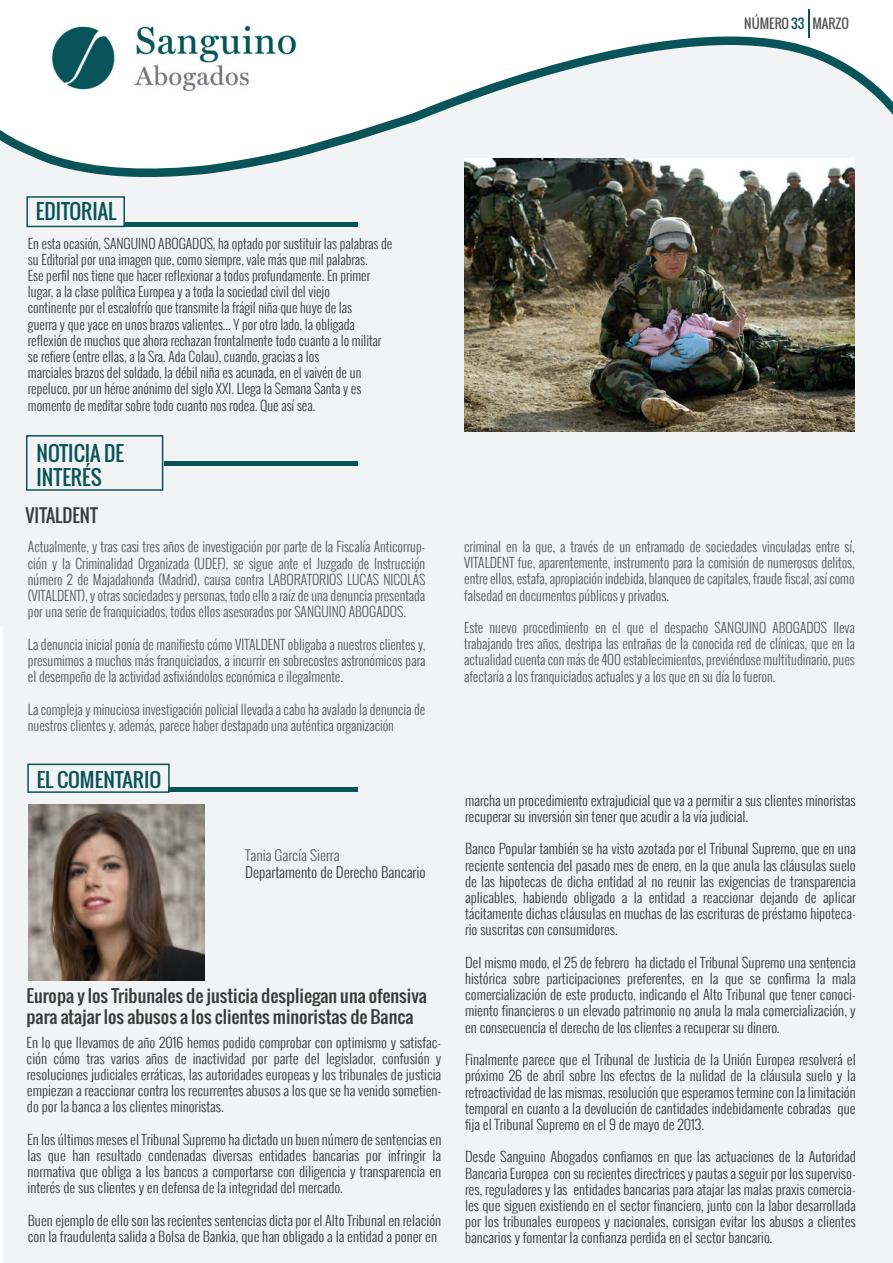
<style>
.page{position:relative;width:893px;height:1263px;background:#fff}
.page>*{position:absolute;margin:0;border:0;box-sizing:border-box;transform-origin:0 0}
.t1{font:20.55px/24.6px "Oswald";color:#095358}
.t2{font:20.55px "Oswald";color:#095459}
.t3{font:19.35px "Oswald";color:#095359;scale:1.06 1}
.t4{font:18px "Oswald";color:#393a39}
.t5{font:16.95px/20.4px "Oswald";color:#393a39;scale:1.06 1}
.t6{font:300 14.1px "Oswald";color:#393a39;scale:1.06 1}
.t7{font:300 14.1px "Oswald";color:#5c5f63;scale:1.06 1}
.t8{font:300 13.5px/16.2px "Oswald";color:#393a39;text-align:justify;scale:1.06 1}
.t9{font:300 13.5px/16.2px "Oswald";color:#57585a;text-align:justify}
.t10{font:300 13.5px/16.2px "Oswald";color:#393a39}
.t11{font:13.05px "Oswald";color:#57585a}
.s1{color:#095459}
</style>
<div class="page">
<div style="left:4px;top:587px;width:889px;height:676px;background:#f2f3f4"></div>
<div style="left:0;top:225px;width:893px;height:401px;background:#f2f3f4"></div>
<svg style="left:0;top:25px;width:893px;height:197px;fill:#f2f3f4"></svg>
<hr style="left:808px;top:9px;width:2px;height:28px;background:#095459">
<div style="left:27px;top:763px;width:143px;height:30px;border:2px solid #095359"></div>
<div style="left:169px;top:787px;width:189px;height:5px;background:#095359"></div>
<hr style="left:164px;top:462px;width:194px;height:4px;background:#095359">
<img style="left:51px;top:26px;width:246px;height:65px">
<div style="left:26px;top:196px;width:99px;height:31px;border:2px solid #095459"></div>
<hr style="left:124px;top:222px;width:234px;height:4px;background:#095459">
<div style="left:26px;top:435px;width:137px;height:56px;border:2px solid #095359"></div>
<img style="left:28px;top:805px;width:176px;height:176px">
<img style="left:464px;top:159px;width:391px;height:272px">
<p class="t11" style="left:744px;top:14px;width:106px">NÚMERO <span class="s1">33</span> MARZO</p>
<h1 class="t2" style="left:36px;top:196px;width:82px">EDITORIAL</h1>
<p class="t10" style="left:28px;top:235px;width:366px">En esta ocasión, SANGUINO ABOGADOS, ha optado por sustituir las palabras de su Editorial por una imagen que, como siempre, vale más que mil palabras.<br>Ese perfil nos tiene que hacer reflexionar a todos profundamente. En primer lugar, a la clase política Europea y a toda la sociedad civil del viejo<br>continente por el escalofrío que transmite la frágil niña que huye de las<br>guerra y que yace en unos brazos valientes... Y por otro lado, la obligada reflexión de muchos que ahora rechazan frontalmente todo cuanto a lo militar se refiere (entre ellas, a la Sra. Ada Colau), cuando, gracias a los<br>marciales brazos del soldado, la débil niña es acunada, en el vaivén de un repeluco, por un héroe anónimo del siglo XXI. Llega la Semana Santa y es momento de meditar sobre todo cuanto nos rodea. Que así sea.</p>
<h1 class="t1" style="left:36px;top:440px;width:89px">NOTICIA DE<br>INTERÉS</h1>
<h3 class="t4" style="left:25px;top:501px;width:74px">VITALDENT</h3>
<p class="t9" style="left:28px;top:539px;width:399px">Actualmente, y tras casi tres años de investigación por parte de la Fiscalía Anticorrup&shy;ción y la Criminalidad Organizada (UDEF), se sigue ante el Juzgado de Instrucción número 2 de Majadahonda (Madrid), causa contra LABORATORIOS LUCAS NICOLÁS (VITALDENT), y otras sociedades y personas, todo ello a raíz de una denuncia presentada por una serie de franquiciados, todos ellos asesorados por SANGUINO ABOGADOS.</p>
<p class="t9" style="left:28px;top:636px;width:399px">La denuncia inicial ponía de manifiesto cómo VITALDENT obligaba a nuestros clientes y, presumimos a muchos más franquiciados, a incurrir en sobrecostes astronómicos para el desempeño de la actividad asfixiándolos económica e ilegalmente.</p>
<p class="t9" style="left:28px;top:701px;width:399px">La compleja y minuciosa investigación policial llevada a cabo ha avalado la denuncia de nuestros clientes y, además, parece haber destapado una auténtica organización</p>
<h2 class="t3" style="left:37px;top:765px;width:119px">EL COMENTARIO</h2>
<p class="t7" style="left:245px;top:845px;width:91px">Tania García Sierra</p>
<p class="t6" style="left:245px;top:862px;width:172px">Departamento de Derecho Bancario</p>
<p class="t5" style="left:26px;top:986px;width:379px">Europa y los Tribunales de justicia despliegan una ofensiva para atajar los abusos a los clientes minoristas de Banca</p>
<p class="t8" style="left:27px;top:1034px;width:393px">En lo que llevamos de año 2016 hemos podido comprobar con optimismo y satisfac&shy;ción cómo tras varios años de inactividad por parte del legislador, confusión y resoluciones judiciales erráticas, las autoridades europeas y los tribunales de justicia empiezan a reaccionar contra los recurrentes abusos a los que se ha venido sometien&shy;do por la banca a los clientes minoristas.</p>
<p class="t8" style="left:27px;top:1131px;width:392px">En los últimos meses el Tribunal Supremo ha dictado un buen número de sentencias en las que han resultado condenadas diversas entidades bancarias por infringir la normativa que obliga a los bancos a comportarse con diligencia y transparencia en interés de sus clientes y en defensa de la integridad del mercado.</p>
<p class="t8" style="left:28px;top:1212px;width:392px">Buen ejemplo de ello son las recientes sentencias dicta por el Alto Tribunal en relación con la fraudulenta salida a Bolsa de Bankia, que han obligado a la entidad a poner en</p>
<p class="t9" style="left:464px;top:538px;width:392px">criminal en la que, a través de un entramado de sociedades vinculadas entre sí, VITALDENT fue, aparentemente, instrumento para la comisión de numerosos delitos, entre ellos, estafa, apropiación indebida, blanqueo de capitales, fraude fiscal, así como falsedad en documentos públicos y privados.</p>
<p class="t9" style="left:464px;top:619px;width:392px">Este nuevo procedimiento en el que el despacho SANGUINO ABOGADOS lleva trabajando tres años, destripa las entrañas de la conocida red de clínicas, que en la actualidad cuenta con más de 400 establecimientos, previéndose multitudinario, pues afectaría a los franquiciados actuales y a los que en su día lo fueron.</p>
<p class="t8" style="left:465px;top:792px;width:370px">marcha un procedimiento extrajudicial que va a permitir a sus clientes minoristas recuperar su inversión sin tener que acudir a la vía judicial.</p>
<p class="t8" style="left:465px;top:841px;width:370px">Banco Popular también se ha visto azotada por el Tribunal Supremo, que en una reciente sentencia del pasado mes de enero, en la que anula las cláusulas suelo de las hipotecas de dicha entidad al no reunir las exigencias de transparencia aplicables, habiendo obligado a la entidad a reaccionar dejando de aplicar tácitamente dichas cláusulas en muchas de las escrituras de préstamo hipoteca&shy;rio suscritas con consumidores.</p>
<p class="t8" style="left:465px;top:954px;width:370px">Del mismo modo, el 25 de febrero ha dictado el Tribunal Supremo una sentencia histórica sobre participaciones preferentes, en la que se confirma la mala comercialización de este producto, indicando el Alto Tribunal que tener conoci&shy;miento financieros o un elevado patrimonio no anula la mala comercialización, y en consecuencia el derecho de los clientes a recuperar su dinero.</p>
<p class="t8" style="left:465px;top:1051px;width:370px">Finalmente parece que el Tribunal de Justicia de la Unión Europea resolverá el próximo 26 de abril sobre los efectos de la nulidad de la cláusula suelo y la retroactividad de las mismas, resolución que esperamos termine con la limitación temporal en cuanto a la devolución de cantidades indebidamente cobradas que fija el Tribunal Supremo en el 9 de mayo de 2013.</p>
<p class="t8" style="left:465px;top:1148px;width:370px">Desde Sanguino Abogados confiamos en que las actuaciones de la Autoridad Bancaria Europea con su recientes directrices y pautas a seguir por los superviso&shy;res, reguladores y las entidades bancarias para atajar las malas praxis comercia&shy;les que siguen existiendo en el sector financiero, junto con la labor desarrollada por los tribunales europeos y nacionales, consigan evitar los abusos a clientes bancarios y fomentar la confianza perdida en el sector bancario.</p>
</div>
